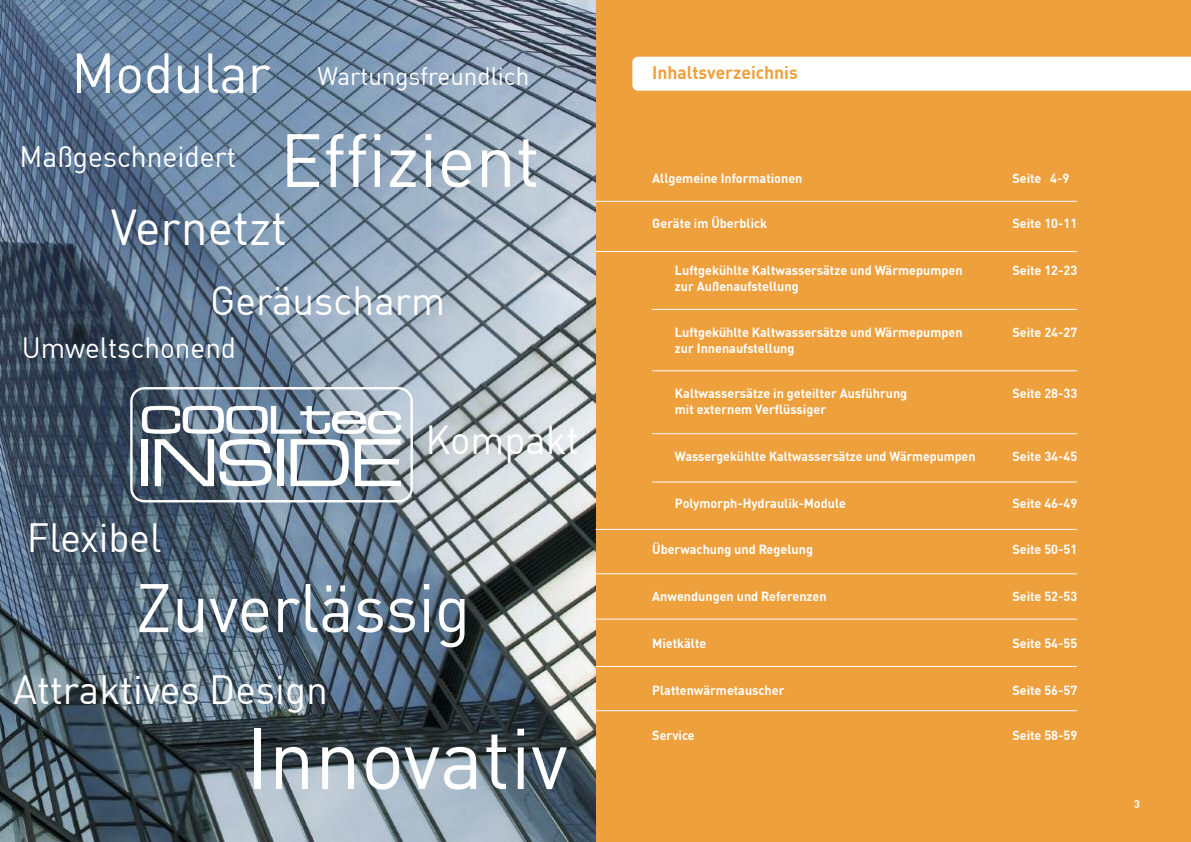
<style>
.page{position:relative;width:1191px;height:842px;background:#fff}
.page>*{position:absolute;margin:0;border:0;box-sizing:border-box;transform-origin:0 0}
.t1{font:84.6px "DIN Offc";color:#fff}
.t2{font:74.1px "DIN Offc";color:#fff}
.t3{font:70.4px "Microgramma D Medi Exte";color:#fff}
.t4{font:67.5px "DIN Offc";color:#fff}
.t5{font:55.5px "DIN Offc";color:#fff}
.t6{font:49.4px "DIN Offc";color:#fff}
.t7{font:40px "DIN Offc";color:#fff}
.t8{font:39.7px "DIN Offc";color:#fff}
.t9{font:29px "DIN Offc";color:#fff}
.t10{font:28.7px "DIN Offc";color:#fff}
.t11{font:24.9px "DIN Offc";color:#fff}
.t12{font:700 18px "DIN Offc";color:#eea03d}
.t13{font:700 13px "DIN Offc";color:#fff}
.t14{font:700 13px "DIN Offc";color:#fff;scale:.95 1}
.t15{font:700 11px "DIN Offc";color:#fff}
</style>
<div class="page">
<div style="left:583px;top:0;width:608px;height:842px;background:#eea03d"></div>
<img style="left:0;top:0;width:595px;height:842px">
<svg style="left:142px;top:406px;width:259px;height:28px"></svg>
<div style="left:130px;top:387px;width:283px;height:115px;border:2px solid #fff;border-radius:13px"></div>
<div style="left:632px;top:57px;width:559px;height:34px;background:#fff"></div>
<hr style="left:595px;top:201px;width:481px;height:1px;background:#fff">
<hr style="left:595px;top:251px;width:481px;height:1px;background:#fff">
<hr style="left:652px;top:309px;width:424px;height:1px;background:#fff">
<hr style="left:652px;top:370px;width:424px;height:1px;background:#fff">
<hr style="left:652px;top:433px;width:424px;height:1px;background:#fff">
<hr style="left:652px;top:482px;width:424px;height:1px;background:#fff">
<hr style="left:595px;top:529px;width:481px;height:1px;background:#fff">
<hr style="left:595px;top:573px;width:481px;height:1px;background:#fff">
<hr style="left:595px;top:619px;width:481px;height:1px;background:#fff">
<hr style="left:595px;top:666px;width:481px;height:1px;background:#fff">
<hr style="left:595px;top:710px;width:481px;height:1px;background:#fff">
<h3 class="t5" style="left:71px;top:35px;width:201px">Modular</h3>
<h3 class="t9" style="left:20px;top:137px;width:218px">Maßgeschneidert</h3>
<h3 class="t11" style="left:318px;top:59px;width:213px">Wartungsfreundlich</h3>
<h2 class="t2" style="left:280px;top:110px;width:261px">Effizient</h2>
<h3 class="t6" style="left:111px;top:193px;width:178px">Vernetzt</h3>
<h3 class="t7" style="left:210px;top:274px;width:236px">Geräuscharm</h3>
<h3 class="t10" style="left:22px;top:329px;width:216px">Umweltschonend</h3>
<h3 class="t3" style="left:138px;top:421px;width:265px">INSIDE</h3>
<h3 class="t7" style="left:27px;top:510px;width:136px">Flexibel</h3>
<h3 class="t8" style="left:425px;top:412px;width:155px">Kompakt</h3>
<h3 class="t4" style="left:136px;top:562px;width:336px">Zuverlässig</h3>
<h3 class="t7" style="left:13px;top:663px;width:316px">Attraktives Design</h3>
<h1 class="t1" style="left:245px;top:701px;width:324px">Innovativ</h1>
<h3 class="t12" style="left:652px;top:60px;width:147px">Inhaltsverzeichnis</h3>
<p class="t13" style="left:652px;top:169px;width:152px">Allgemeine Informationen</p>
<p class="t13" style="left:1012px;top:169px;width:58px">Seite 4-9</p>
<p class="t13" style="left:652px;top:215px;width:116px">Geräte im Überblick</p>
<p class="t13" style="left:1012px;top:215px;width:66px">Seite 10-11</p>
<p class="t13" style="left:675px;top:261px;width:289px">Luftgekühlte Kaltwassersätze und Wärmepumpen</p>
<p class="t13" style="left:1012px;top:261px;width:66px">Seite 12-23</p>
<p class="t13" style="left:675px;top:277px;width:125px">zur Außenaufstellung</p>
<p class="t13" style="left:675px;top:324px;width:289px">Luftgekühlte Kaltwassersätze und Wärmepumpen</p>
<p class="t13" style="left:1012px;top:324px;width:66px">Seite 24-27</p>
<p class="t13" style="left:675px;top:339px;width:121px">zur Innenaufstellung</p>
<p class="t13" style="left:675px;top:385px;width:234px">Kaltwassersätze in geteilter Ausführung</p>
<p class="t13" style="left:1012px;top:385px;width:66px">Seite 28-33</p>
<p class="t13" style="left:675px;top:400px;width:153px">mit externem Verflüssiger</p>
<p class="t14" style="left:675px;top:447px;width:318px">Wassergekühlte Kaltwassersätze und Wärmepumpen</p>
<p class="t13" style="left:1012px;top:447px;width:66px">Seite 34-45</p>
<p class="t13" style="left:675px;top:494px;width:173px">Polymorph-Hydraulik-Module</p>
<p class="t13" style="left:1012px;top:494px;width:66px">Seite 46-49</p>
<p class="t13" style="left:652px;top:541px;width:162px">Überwachung und Regelung</p>
<p class="t13" style="left:1012px;top:541px;width:66px">Seite 50-51</p>
<p class="t13" style="left:652px;top:588px;width:176px">Anwendungen und Referenzen</p>
<p class="t13" style="left:1012px;top:588px;width:66px">Seite 52-53</p>
<p class="t13" style="left:652px;top:634px;width:56px">Mietkälte</p>
<p class="t13" style="left:1012px;top:634px;width:66px">Seite 54-55</p>
<p class="t13" style="left:652px;top:681px;width:134px">Plattenwärmetauscher</p>
<p class="t13" style="left:1012px;top:681px;width:66px">Seite 56-57</p>
<p class="t13" style="left:652px;top:727px;width:44px">Service</p>
<p class="t13" style="left:1012px;top:727px;width:66px">Seite 58-59</p>
<p class="t15" style="left:1134px;top:796px;width:7px">3</p>
</div>
